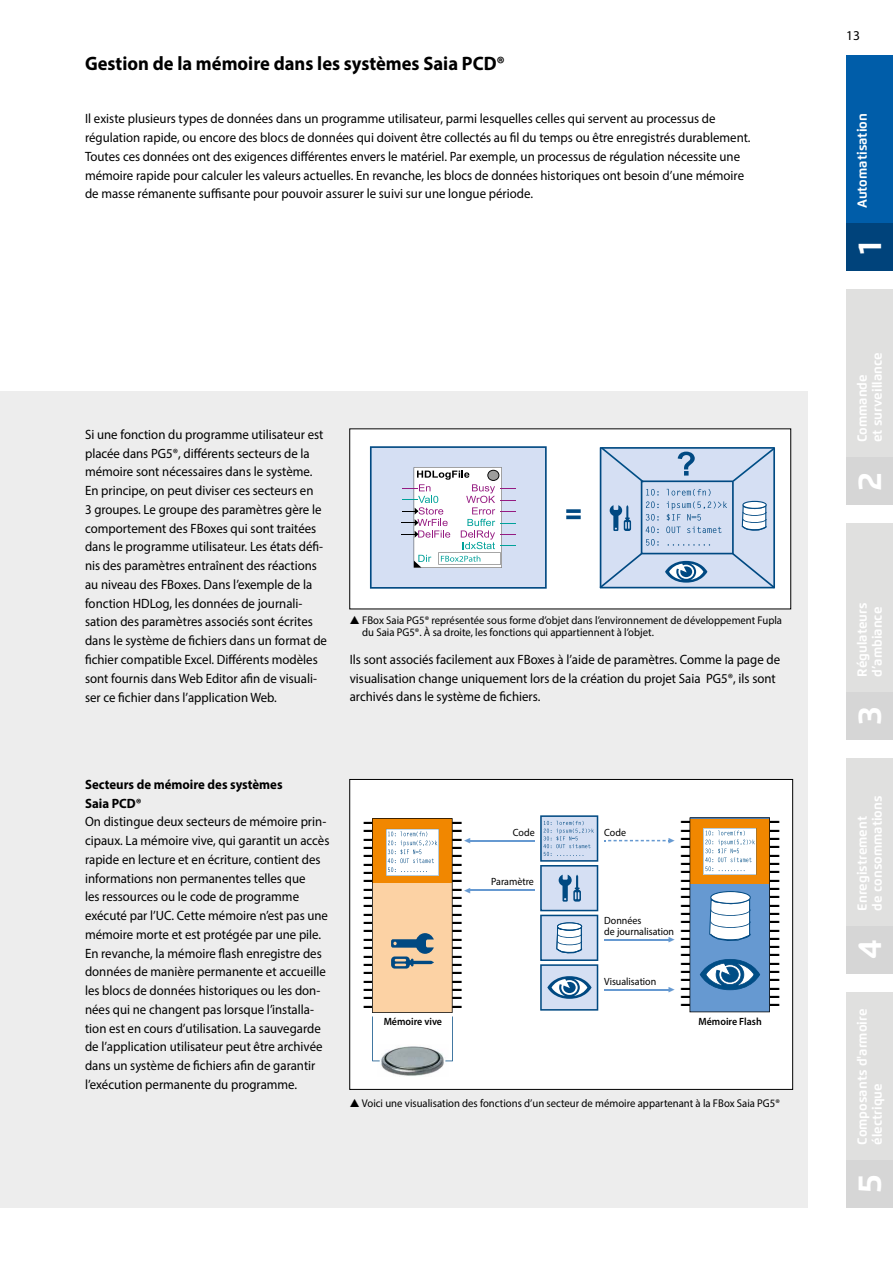
<style>
.page{position:relative;width:893px;height:1263px;background:#fff}
.page>*{position:absolute;margin:0;border:0;box-sizing:border-box;transform-origin:0 0}
.t1{font:700 33px "Flexo";color:#fff}
.t2{font:22.65px "Myriad Pro";letter-spacing:.1em;color:#000;scale:1.08 1}
._004_Untertitel_Grun{font:700 19.5px "Myriad Pro";color:#000;scale:.95 1}
._004_Grundtext_9_12{font:13.5px/18.8px "Myriad Pro";color:#000;scale:.95 1}
._004_Grundtext_9_12-2{font:700 13.5px/18.8px "Myriad Pro";color:#000;scale:.95 1}
._004_Grundtext_9_12-3{font:13.5px "Myriad Pro";color:#000}
.t3{font:700 13.2px/15px "Flexo";color:#fff}
._004_Grundtext_9_12-4{font:11.25px/12px "Myriad Pro";color:#000;scale:.95 1}
.t4{font:10.5px/10.5px "Myriad Pro";color:#000;scale:.95 1}
.t5{font:600 10.5px "Myriad Pro";color:#000;scale:.95 1}
.t6{font:7.8px "Arial";color:#6699d1;scale:1.08 1}
</style>
<div class="page">
<div style="left:846px;top:55px;width:47px;height:216px;background:#005da9"></div>
<div style="left:846px;top:223px;width:47px;height:48px;background:#00437b"></div>
<div style="left:846px;top:289px;width:47px;height:216px;background:#e0e0df"></div>
<div style="left:846px;top:458px;width:47px;height:47px;background:#d6d6d6"></div>
<div style="left:846px;top:524px;width:47px;height:215px;background:#e0e0df"></div>
<div style="left:846px;top:692px;width:47px;height:47px;background:#d6d6d6"></div>
<div style="left:846px;top:758px;width:47px;height:215px;background:#e0e0df"></div>
<div style="left:846px;top:926px;width:47px;height:47px;background:#d6d6d6"></div>
<div style="left:846px;top:992px;width:47px;height:216px;background:#e0e0df"></div>
<div style="left:846px;top:1160px;width:47px;height:48px;background:#d6d6d6"></div>
<div style="left:0;top:391px;width:808px;height:816px;background:#ededed"></div>
<div style="left:350px;top:429px;width:441px;height:180px;background:#fff"></div>
<svg style="left:566px;top:515px;width:15px;height:4px"></svg>
<svg style="left:566px;top:509px;width:15px;height:4px"></svg>
<svg style="left:600px;top:447px;width:175px;height:141px;background:#bacce4"></svg>
<svg style="left:370px;top:446px;width:177px;height:143px"></svg>
<div style="left:350px;top:779px;width:443px;height:310px;background:#fff;border:1px solid #000"></div>
<svg style="left:689px;top:817px;width:81px;height:195px"></svg>
<img style="left:378px;top:1061px;width:70px;height:15px">
<svg style="left:372px;top:818px;width:81px;height:243px"></svg>
<hr style="left:470px;top:889px;width:65px;height:2px;background:#6699d1">
<hr style="left:470px;top:840px;width:65px;height:1px;background:#6699d1">
<hr style="left:604px;top:989px;width:65px;height:1px;background:#6699d1">
<svg style="left:540px;top:815px;width:58px;height:195px;background:#b3c7df"></svg>
<hr style="left:604px;top:939px;width:65px;height:2px;background:#6699d1">
<svg style="left:604px;top:839px;width:66px;height:3px"></svg>
<p class="_004_Untertitel_Grun" style="left:85px;top:51px;width:444px">Gestion de la mémoire dans les systèmes Saia PCD®</p>
<p class="_004_Grundtext_9_12" style="left:85px;top:109px;width:702px">Il existe plusieurs types de données dans un programme utilisateur, parmi lesquelles celles qui servent au processus de régulation rapide, ou encore des blocs de données qui doivent être collectés au fil du temps ou être enregistrés durablement.<br>Toutes ces données ont des exigences différentes envers le matériel. Par exemple, un processus de régulation nécessite une mémoire rapide pour calculer les valeurs actuelles. En revanche, les blocs de données historiques ont besoin d’une mémoire de masse rémanente suffisante pour pouvoir assurer le suivi sur une longue période.</p>
<p class="_004_Grundtext_9_12" style="left:85px;top:425px;width:256px">Si une fonction du programme utilisateur est placée dans PG5®, différents secteurs de la mémoire sont nécessaires dans le système.<br>En principe, on peut diviser ces secteurs en<br>3 groupes. Le groupe des paramètres gère le comportement des FBoxes qui sont traitées dans le programme utilisateur. Les états défi&shy;nis des paramètres entraînent des réactions au niveau des FBoxes. Dans l’exemple de la fonction HDLog, les données de journali&shy;sation des paramètres associés sont écrites dans le système de fichiers dans un format de fichier compatible Excel. Différents modèles sont fournis dans Web Editor afin de visuali&shy;ser ce fichier dans l’application Web.</p>
<p class="_004_Grundtext_9_12-4" style="left:362px;top:614px;width:443px">FBox Saia PG5® représentée sous forme d’objet dans l’environnement de développement Fupla du Saia PG5®. À sa droite, les fonctions qui appartiennent à l’objet.</p>
<p class="_004_Grundtext_9_12" style="left:350px;top:650px;width:455px">Ils sont associés facilement aux FBoxes à l’aide de paramètres. Comme la page de visualisation change uniquement lors de la création du projet Saia PG5®, ils sont archivés dans le système de fichiers.</p>
<p class="_004_Grundtext_9_12-2" style="left:85px;top:774px;width:209px">Secteurs de mémoire des systèmes<br>Saia PCD®</p>
<p class="_004_Grundtext_9_12" style="left:85px;top:812px;width:259px">On distingue deux secteurs de mémoire prin&shy;cipaux. La mémoire vive, qui garantit un accès rapide en lecture et en écriture, contient des informations non permanentes telles que<br>les ressources ou le code de programme exécuté par l’UC. Cette mémoire n’est pas une mémoire morte et est protégée par une pile.</p>
<p class="_004_Grundtext_9_12" style="left:85px;top:943px;width:255px">En revanche, la mémoire flash enregistre des données de manière permanente et accueille les blocs de données historiques ou les don&shy;nées qui ne changent pas lorsque l’installa&shy;tion est en cours d’utilisation. La sauvegarde de l’application utilisateur peut être archivée dans un système de fichiers afin de garantir l’exécution permanente du programme.</p>
<p class="t2" style="left:385px;top:820px;width:177px;rotate:90deg">IIIIIIIIIIIIIIIIIIIIIII</p>
<p class="t2" style="left:468px;top:820px;width:177px;rotate:90deg">IIIIIIIIIIIIIIIIIIIIIII</p>
<p class="t2" style="left:703px;top:819px;width:176px;rotate:90deg">IIIIIIIIIIIIIIIIIIIIIII</p>
<p class="t2" style="left:786px;top:819px;width:176px;rotate:90deg">IIIIIIIIIIIIIIIIIIIIIII</p>
<p class="t4" style="left:513px;top:827px;width:24px">Code</p>
<p class="t4" style="left:604px;top:827px;width:24px">Code</p>
<p class="t6" style="left:471px;top:846px;width:9px;rotate:-180deg">►</p>
<p class="t4" style="left:491px;top:876px;width:46px">Paramètre</p>
<p class="t6" style="left:471px;top:895px;width:9px;rotate:-180deg">►</p>
<p class="t4" style="left:604px;top:915px;width:75px">Données<br>de journalisation</p>
<p class="t4" style="left:604px;top:976px;width:56px">Visualisation</p>
<p class="t5" style="left:384px;top:1015px;width:63px">Mémoire vive</p>
<p class="t5" style="left:698px;top:1015px;width:68px">Mémoire Flash</p>
<p class="_004_Grundtext_9_12-4" style="left:362px;top:1097px;width:441px">Voici une visualisation des fonctions d’un secteur de mémoire appartenant à la FBox Saia PG5®</p>
<p class="_004_Grundtext_9_12-3" style="left:846px;top:27px;width:15px">13</p>
<p class="t3" style="left:855px;top:208px;width:96px;rotate:-90deg">Automatisation</p>
<h1 class="t1" style="left:850px;top:254px;width:14px;rotate:-90deg">1</h1>
<p class="t3" style="left:855px;top:442px;width:91px;rotate:-90deg">Commande<br>et surveillance</p>
<h1 class="t1" style="left:850px;top:491px;width:20px;rotate:-90deg">2</h1>
<p class="t3" style="left:855px;top:676px;width:75px;rotate:-90deg">Régulateurs d’ambiance</p>
<h1 class="t1" style="left:850px;top:725px;width:20px;rotate:-90deg">3</h1>
<p class="t3" style="left:855px;top:911px;width:116px;rotate:-90deg">Enregistrement<br>de consommations</p>
<h1 class="t1" style="left:850px;top:959px;width:21px;rotate:-90deg">4</h1>
<p class="t3" style="left:855px;top:1145px;width:137px;rotate:-90deg">Composants d'armoire électrique</p>
<h1 class="t1" style="left:850px;top:1193px;width:20px;rotate:-90deg">5</h1>
</div>
